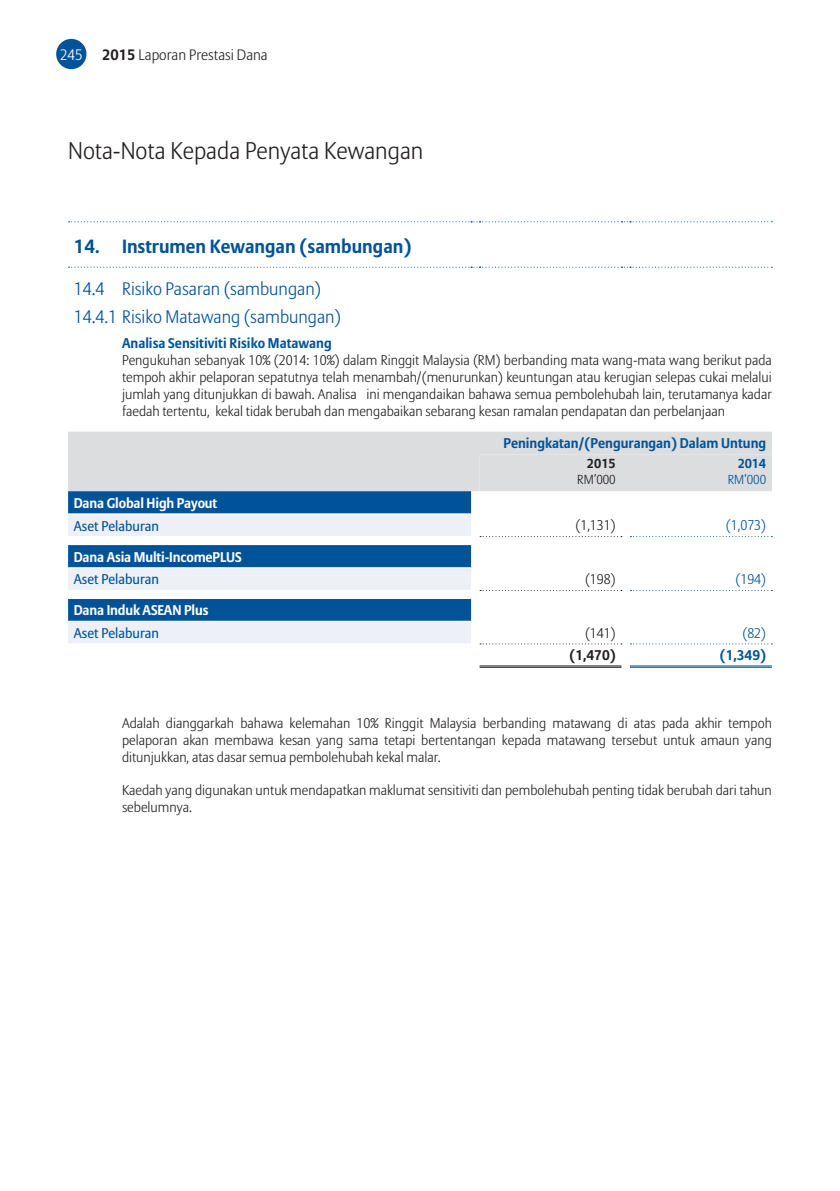
<style>
.page{position:relative;width:840px;height:1191px;background:#fff}
.page>*{position:absolute;margin:0;border:0;box-sizing:border-box;transform-origin:0 0}
.t1{font:300 24px "Allianz Sans";color:#231f20}
.t2{font:700 19px "Allianz Sans";color:#015399}
.t3{font:300 18px "Allianz Sans";color:#015399}
.t4{font:300 15px "Allianz Sans";color:#231f20}
.t5{font:300 15px "Allianz Sans";color:#fff}
.Bodytext_Notes_to_th{font:300 14px/16.8px "Allianz Sans";color:#231f20;text-align:justify}
.Bodytext_Notes_to_th-2{font:700 14px "Allianz Sans";color:#015399}
.t6{font:700 14px "Allianz Sans";letter-spacing:-.01em;color:#fff}
.t7{font:14px "Allianz Sans";color:#015399}
.Bodytext_Notes_to_th-3{font:300 14px "Allianz Sans";color:#015399}
.Bodytext_Notes_to_th-4{font:700 14px "Allianz Sans";color:#231f20}
.t8{font:300 13px "Allianz Sans";color:#231f20}
.t9{font:300 13px "Allianz Sans";color:#015399}
.t10{font:700 13px "Allianz Sans";color:#231f20}
.t11{font:700 13px "Allianz Sans";color:#015399}
.s1{font-weight:700}
</style>
<div class="page">
<div style="left:68px;top:432px;width:703px;height:59px;background:#dcdddf"></div>
<div style="left:479px;top:454px;width:292px;height:37px;background:#dcdddf"></div>
<div style="left:68px;top:491px;width:403px;height:22px;background:#015399"></div>
<svg style="left:68px;top:514px;width:403px;height:129px;background:#9dbbd7"></svg>
<hr style="left:68px;top:536px;width:403px;height:1px;background:#fff">
<hr style="left:68px;top:590px;width:403px;height:1px;background:#fff">
<svg style="left:69px;top:221px;width:703px;height:1px"></svg>
<svg style="left:69px;top:267px;width:703px;height:1px"></svg>
<hr style="left:68px;top:567px;width:403px;height:1px;background:#fff">
<hr style="left:68px;top:621px;width:403px;height:1px;background:#fff">
<svg style="left:480px;top:536px;width:141px;height:1px"></svg>
<svg style="left:480px;top:590px;width:141px;height:1px"></svg>
<svg style="left:480px;top:643px;width:141px;height:1px"></svg>
<svg style="left:630px;top:536px;width:142px;height:1px"></svg>
<svg style="left:630px;top:590px;width:142px;height:1px"></svg>
<svg style="left:630px;top:643px;width:142px;height:1px"></svg>
<hr style="left:479px;top:665px;width:142px;height:1px;background:#231f20">
<hr style="left:479px;top:667px;width:142px;height:1px;background:#231f20">
<hr style="left:629px;top:665px;width:142px;height:1px;background:#015399">
<hr style="left:629px;top:667px;width:142px;height:1px;background:#015399">
<div style="left:56px;top:39px;width:30px;height:30px;background:#015399;border-radius:50%"></div>
<p class="t5" style="left:60px;top:45px;width:24px">245</p>
<p class="t4" style="left:102px;top:46px;width:167px"><span class="s1">2015</span> Laporan Prestasi Dana</p>
<p class="t1" style="left:68px;top:137px;width:356px">Nota-Nota Kepada Penyata Kewangan</p>
<p class="t2" style="left:74px;top:234px;width:339px">14. Instrumen Kewangan (sambungan)</p>
<p class="t3" style="left:74px;top:277px;width:249px">14.4 Risiko Pasaran (sambungan)</p>
<p class="t3" style="left:74px;top:306px;width:268px">14.4.1 Risiko Matawang (sambungan)</p>
<p class="Bodytext_Notes_to_th-2" style="left:122px;top:335px;width:211px">Analisa Sensitiviti Risiko Matawang</p>
<p class="Bodytext_Notes_to_th" style="left:122px;top:352px;width:651px">Pengukuhan sebanyak 10% (2014: 10%) dalam Ringgit Malaysia (RM) berbanding mata wang-mata wang berikut pada tempoh akhir pelaporan sepatutnya telah menambah/(menurunkan) keuntungan atau kerugian selepas cukai melalui jumlah yang ditunjukkan di bawah. Analisa ini mengandaikan bahawa semua pembolehubah lain, terutamanya kadar faedah tertentu, kekal tidak berubah dan mengabaikan sebarang kesan ramalan pendapatan dan perbelanjaan</p>
<p class="Bodytext_Notes_to_th-2" style="left:503px;top:434px;width:264px">Peningkatan/(Pengurangan) Dalam Untung</p>
<p class="t10" style="left:586px;top:455px;width:30px">2015</p>
<p class="t8" style="left:577px;top:471px;width:40px">RM’000</p>
<p class="t11" style="left:737px;top:455px;width:30px">2014</p>
<p class="t9" style="left:727px;top:471px;width:40px">RM’000</p>
<p class="t6" style="left:74px;top:494px;width:145px">Dana Global High Payout</p>
<p class="t7" style="left:74px;top:517px;width:87px">Aset Pelaburan</p>
<p class="Bodytext_Notes_to_th" style="left:575px;top:518px;width:42px">(1,131)</p>
<p class="Bodytext_Notes_to_th-3" style="left:725px;top:517px;width:42px">(1,073)</p>
<p class="t6" style="left:74px;top:548px;width:169px">Dana Asia Multi-IncomePLUS</p>
<p class="t7" style="left:74px;top:571px;width:87px">Aset Pelaburan</p>
<p class="Bodytext_Notes_to_th" style="left:584px;top:571px;width:32px">(198)</p>
<p class="Bodytext_Notes_to_th-3" style="left:735px;top:571px;width:32px">(194)</p>
<p class="t6" style="left:74px;top:601px;width:136px">Dana Induk ASEAN Plus</p>
<p class="t7" style="left:74px;top:624px;width:87px">Aset Pelaburan</p>
<p class="Bodytext_Notes_to_th" style="left:584px;top:625px;width:32px">(141)</p>
<p class="Bodytext_Notes_to_th-3" style="left:742px;top:624px;width:25px">(82)</p>
<p class="Bodytext_Notes_to_th-4" style="left:569px;top:647px;width:48px">(1,470)</p>
<p class="Bodytext_Notes_to_th-2" style="left:719px;top:647px;width:48px">(1,349)</p>
<p class="Bodytext_Notes_to_th" style="left:122px;top:715px;width:651px">Adalah dianggarkah bahawa kelemahan 10% Ringgit Malaysia berbanding matawang di atas pada akhir tempoh pelaporan akan membawa kesan yang sama tetapi bertentangan kepada matawang tersebut untuk amaun yang ditunjukkan, atas dasar semua pembolehubah kekal malar.</p>
<p class="Bodytext_Notes_to_th" style="left:122px;top:782px;width:651px">Kaedah yang digunakan untuk mendapatkan maklumat sensitiviti dan pembolehubah penting tidak berubah dari tahun sebelumnya.</p>
</div>
